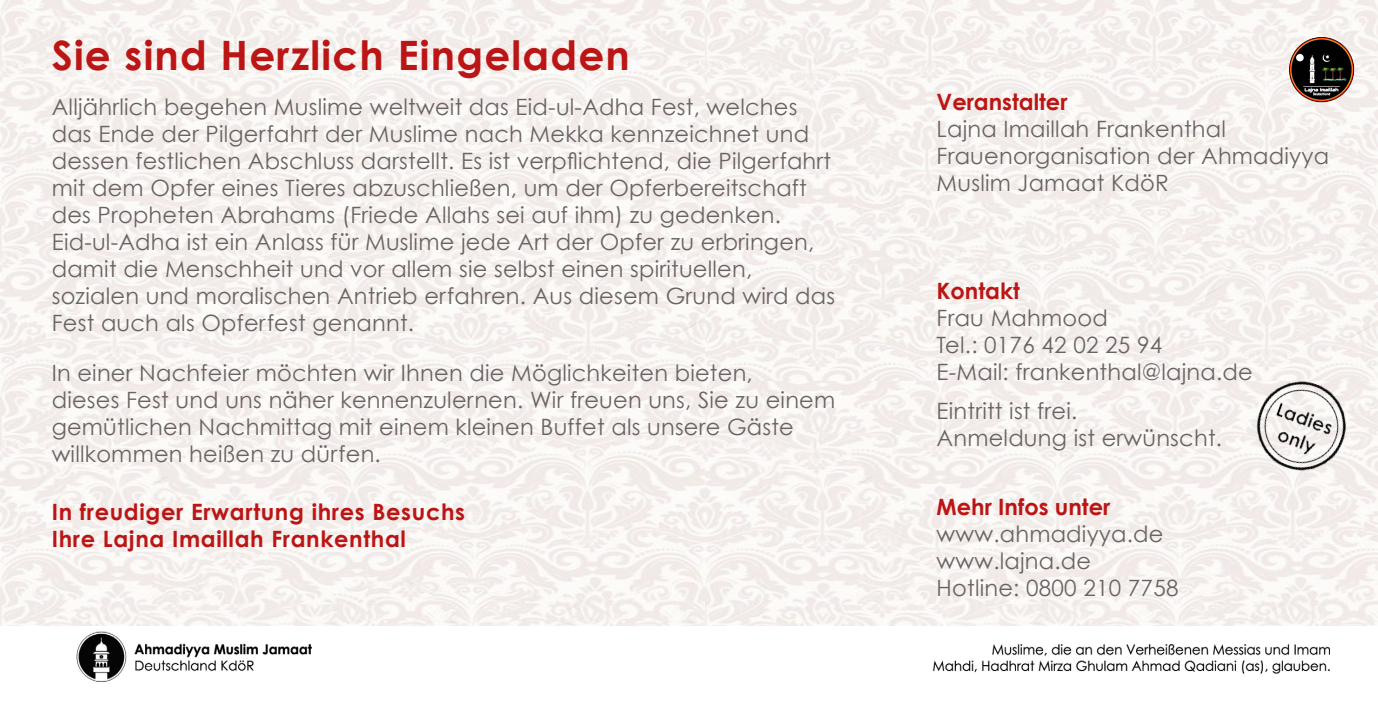
<style>
.page{position:relative;width:1378px;height:708px;background:#fff}
.page>*{position:absolute;margin:0;border:0;box-sizing:border-box;transform-origin:0 0}
.t1{font:700 40.5px "Century Gothic";letter-spacing:.03em;color:#bb1515}
.t2{font:22.5px/27px "Century Gothic";letter-spacing:.01em;color:#6a6363}
.t3{font:700 22.5px "Century Gothic";letter-spacing:.03em;color:#bb1515}
.t4{font:700 22.5px "Century Gothic";color:#bb1515}
</style>
<div class="page">
<img style="left:76px;top:631px;width:237px;height:51px">
<img style="left:932px;top:643px;width:398px;height:32px">
<img style="left:1241px;top:368px;width:121px;height:121px">
<img style="left:1284px;top:33px;width:74px;height:74px">
<p class="t1" style="left:52px;top:30px;width:579px">Sie sind Herzlich Eingeladen</p>
<p class="t2" style="left:52px;top:93px;width:781px">Alljährlich begehen Muslime weltweit das Eid-ul-Adha Fest, welches das Ende der Pilgerfahrt der Muslime nach Mekka kennzeichnet und dessen festlichen Abschluss darstellt. Es ist verpflichtend, die Pilgerfahrt mit dem Opfer eines Tieres abzuschließen, um der Opferbereitschaft des Propheten Abrahams (Friede Allahs sei auf ihm) zu gedenken.</p>
<p class="t2" style="left:52px;top:228px;width:764px">Eid-ul-Adha ist ein Anlass für Muslime jede Art der Opfer zu erbringen, damit die Menschheit und vor allem sie selbst einen spirituellen,</p>
<p class="t2" style="left:52px;top:282px;width:785px">sozialen und moralischen Antrieb erfahren. Aus diesem Grund wird das<br>Fest auch als Opferfest genannt.</p>
<p class="t2" style="left:52px;top:359px;width:702px">In einer Nachfeier möchten wir Ihnen die Möglichkeiten bieten,</p>
<p class="t2" style="left:52px;top:386px;width:785px">dieses Fest und uns näher kennenzulernen. Wir freuen uns, Sie zu einem gemütlichen Nachmittag mit einem kleinen Buffet als unsere Gäste willkommen heißen zu dürfen.</p>
<p class="t3" style="left:52px;top:498px;width:415px">In freudiger Erwartung ihres Besuchs</p>
<p class="t3" style="left:52px;top:525px;width:356px">Ihre Lajna Imaillah Frankenthal</p>
<p class="t4" style="left:936px;top:88px;width:132px">Veranstalter</p>
<p class="t2" style="left:936px;top:115px;width:291px">Lajna Imaillah Frankenthal</p>
<p class="t2" style="left:936px;top:142px;width:394px">Frauenorganisation der Ahmadiyya<br>Muslim Jamaat KdöR</p>
<p class="t4" style="left:936px;top:277px;width:85px">Kontakt</p>
<p class="t2" style="left:936px;top:304px;width:173px">Frau Mahmood</p>
<p class="t2" style="left:936px;top:331px;width:227px">Tel.: 0176 42 02 25 94</p>
<p class="t2" style="left:936px;top:358px;width:318px">E-Mail: frankenthal@lajna.de</p>
<p class="t2" style="left:936px;top:397px;width:142px">Eintritt ist frei.</p>
<p class="t2" style="left:936px;top:424px;width:287px">Anmeldung ist erwünscht.</p>
<p class="t4" style="left:936px;top:493px;width:175px">Mehr Infos unter</p>
<p class="t2" style="left:936px;top:520px;width:228px">www.ahmadiyya.de</p>
<p class="t2" style="left:936px;top:547px;width:156px">www.lajna.de</p>
<p class="t2" style="left:936px;top:574px;width:243px">Hotline: 0800 210 7758</p>
</div>
